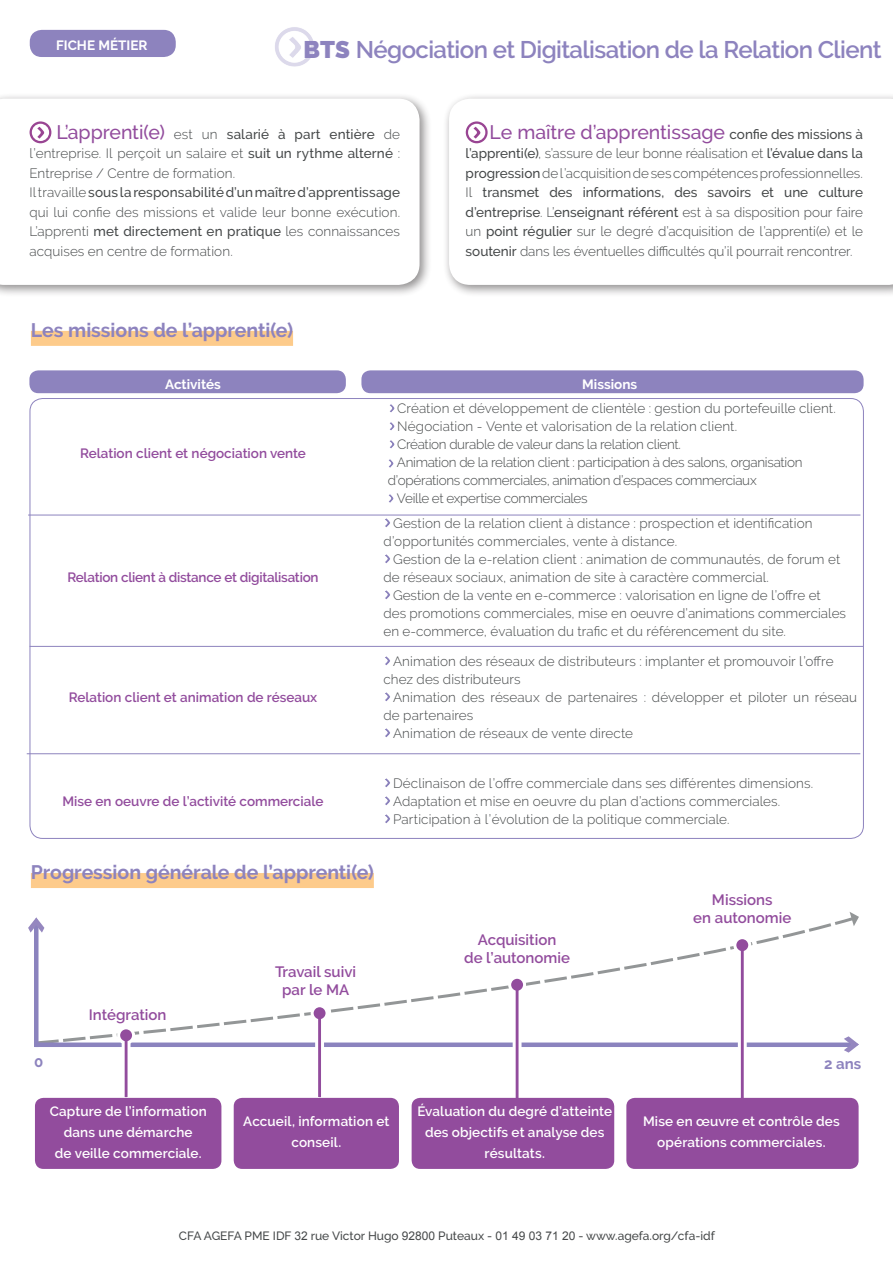
<style>
.page{position:relative;width:893px;height:1263px;background:#fff}
.page>*{position:absolute;margin:0;border:0;box-sizing:border-box;transform-origin:0 0}
.t1{font:600 24px "Raleway";letter-spacing:-.025em;color:#8d83be}
.t2{font:700 19.5px "Raleway";letter-spacing:-.005em;color:#8d83be}
.t3{font:500 19.5px "Raleway";letter-spacing:-.005em;color:#924c9d}
.t4{font:600 15px/18px "Raleway";color:#924c9d;text-align:center}
.t5{font:700 15px "Raleway";color:#8d83be}
.t6{font:300 13.5px/19.5px "Raleway";letter-spacing:.005em;color:#454849}
.t7{font:600 13.5px/21px "Raleway";letter-spacing:.01em;color:#fff;text-align:center}
.t8{font:300 13.5px "Raleway";letter-spacing:-.02em;color:#454849}
.t9{font:600 13.5px "Raleway";color:#924c9d}
.t10{font:600 13.5px "Raleway";letter-spacing:-.02em;color:#924c9d}
.t11{font:700 13.5px "Raleway";color:#fff}
.t12{font:500 12px "Raleway";color:#454849}
.s1{font-weight:900}
.s2{font-weight:500;font-size:19.5px;color:#924c9d}
.s3{font-weight:500}
.s4{font-size:13.5px;color:#454849}
.s5{font-family:"Arial";font-weight:400}
</style>
<div class="page">
<div style="left:361px;top:370px;width:503px;height:23px;background:#8d83be;border-radius:9px"></div>
<div style="left:29px;top:370px;width:317px;height:23px;background:#8d83be;border-radius:9px"></div>
<svg style="left:39px;top:918px;width:810px;height:124px"></svg>
<div style="left:34px;top:924px;width:5px;height:123px;background:#8b83be"></div>
<div style="left:36px;top:1042px;width:815px;height:5px;background:#8b83be"></div>
<svg style="left:28px;top:917px;width:16px;height:15px"></svg>
<svg style="left:844px;top:1036px;width:15px;height:17px"></svg>
<div style="left:31px;top:331px;width:262px;height:15px;background:#fdcb8b"></div>
<div style="left:31px;top:873px;width:343px;height:15px;background:#fdcb8b"></div>
<svg style="left:116px;top:1025px;width:21px;height:73px"></svg>
<svg style="left:309px;top:1003px;width:21px;height:95px"></svg>
<svg style="left:507px;top:974px;width:21px;height:124px"></svg>
<svg style="left:390px;top:404px;width:5px;height:9px"></svg>
<svg style="left:390px;top:422px;width:5px;height:9px"></svg>
<svg style="left:390px;top:440px;width:5px;height:9px"></svg>
<svg style="left:385px;top:518px;width:5px;height:9px"></svg>
<svg style="left:385px;top:554px;width:5px;height:9px"></svg>
<svg style="left:385px;top:590px;width:5px;height:9px"></svg>
<svg style="left:385px;top:656px;width:5px;height:9px"></svg>
<svg style="left:385px;top:692px;width:5px;height:9px"></svg>
<svg style="left:385px;top:728px;width:5px;height:9px"></svg>
<svg style="left:385px;top:778px;width:5px;height:9px"></svg>
<svg style="left:385px;top:796px;width:5px;height:9px"></svg>
<svg style="left:385px;top:814px;width:5px;height:9px"></svg>
<svg style="left:732px;top:935px;width:21px;height:163px"></svg>
<svg style="left:849px;top:912px;width:10px;height:14px"></svg>
<img style="left:275px;top:27px;width:40px;height:39px">
<div style="left:0;top:93px;width:432px;height:204px;background:#231f20;opacity:.5"></div>
<svg style="left:0;top:99px;width:420px;height:186px"></svg>
<div style="left:443px;top:93px;width:450px;height:204px;background:#231f20;opacity:.5"></div>
<svg style="left:449px;top:99px;width:444px;height:186px"></svg>
<svg style="left:466px;top:121px;width:22px;height:22px"></svg>
<svg style="left:29px;top:121px;width:22px;height:22px"></svg>
<div style="left:30px;top:30px;width:146px;height:27px;background:#8d83be;border-radius:12px"></div>
<hr style="left:28px;top:515px;width:832px;height:1px;background:#8d83be">
<hr style="left:30px;top:646px;width:833px;height:1px;background:#8d83be">
<hr style="left:27px;top:753px;width:833px;height:1px;background:#8d83be">
<div style="left:35px;top:1098px;width:186px;height:71px;background:#924c9d;border-radius:9px"></div>
<div style="left:234px;top:1098px;width:165px;height:71px;background:#924c9d;border-radius:9px"></div>
<div style="left:412px;top:1098px;width:202px;height:71px;background:#924c9d;border-radius:9px"></div>
<div style="left:626px;top:1098px;width:233px;height:71px;background:#924c9d;border-radius:9px"></div>
<img style="left:389px;top:494px;width:5px;height:9px">
<img style="left:389px;top:459px;width:5px;height:9px">
<p class="t11" style="left:56px;top:37px;width:93px">FICHE MÉTIER</p>
<p class="t1" style="left:304px;top:36px;width:579px"><span class="s1">BTS</span> Négociation et Digitalisation de la Relation Client</p>
<p class="t6" style="left:29px;top:124px;width:372px;text-align:justify;text-indent:27px"><span class="s2">L’apprenti(e)</span> est un <span class="s3">salarié à part entière</span> de l’entreprise. Il perçoit un salaire et <span class="s3">suit un rythme alterné</span> :<br>Entreprise / Centre de formation.</p>
<p class="t6" style="left:29px;top:183px;width:372px;text-align:justify">Il travaille <span class="s3">sous la responsabilité d’un maître d’apprentissage </span>qui lui confie des missions et valide leur bonne exécution.<br>L’apprenti <span class="s3">met directement en pratique</span> les connaissances acquises en centre de formation.</p>
<p class="t2" style="left:31px;top:319px;width:264px">Les missions de l’apprenti(e)</p>
<p class="t3" style="left:490px;top:121px;width:375px">Le maître d’apprentissage <span class="s4">confie des missions à</span></p>
<p class="t6" style="left:466px;top:144px;width:399px;text-align:justify"><span class="s3">l’apprenti(e)</span>, s’assure de leur bonne réalisation et <span class="s3">l’évalue dans la progression</span> de l’acquisition de ses compétences professionnelles.<br>Il <span class="s3">transmet des informations, des savoirs et une culture d’entreprise</span>. L’<span class="s3">enseignant référent</span> est à sa disposition pour faire un <span class="s3">point régulier</span> sur le degré d’acquisition de l’apprenti(e) et le <span class="s3">soutenir</span> dans les éventuelles difficultés qu’il pourrait rencontrer.</p>
<p class="t11" style="left:165px;top:376px;width:57px">Activités</p>
<p class="t11" style="left:582px;top:376px;width:57px">Missions</p>
<p class="t9" style="left:80px;top:446px;width:227px">Relation client et négociation vente</p>
<p class="t10" style="left:67px;top:569px;width:253px">Relation client à distance et digitalisation</p>
<p class="t9" style="left:69px;top:689px;width:250px">Relation client et animation de réseaux</p>
<p class="t6" style="left:397px;top:399px;width:440px">Création et développement de clientèle : gestion du portefeuille client.</p>
<p class="t6" style="left:397px;top:417px;width:341px">Négociation - Vente et valorisation de la relation client.</p>
<p class="t8" style="left:397px;top:437px;width:285px">Création durable de valeur dans la relation client.</p>
<p class="t8" style="left:397px;top:455px;width:407px">Animation de la relation client : participation à des salons, organisation</p>
<p class="t8" style="left:388px;top:473px;width:370px">d’opérations commerciales, animation d’espaces commerciaux</p>
<p class="t8" style="left:397px;top:491px;width:192px">Veille et expertise commerciales</p>
<p class="t6" style="left:383px;top:514px;width:431px;line-height:18px;text-indent:10px">Gestion de la relation client à distance : prospection et identification d’opportunités commerciales, vente à distance.</p>
<p class="t6" style="left:383px;top:550px;width:458px;line-height:18px;text-indent:10px">Gestion de la e-relation client : animation de communautés, de forum et de réseaux sociaux, animation de site à caractère commercial.</p>
<p class="t6" style="left:383px;top:586px;width:464px;line-height:18px;text-indent:10px">Gestion de la vente en e-commerce : valorisation en ligne de l’offre et des promotions commerciales, mise en oeuvre d’animations commerciales en e-commerce, évaluation du trafic et du référencement du site.</p>
<p class="t6" style="left:393px;top:651px;width:442px">Animation des réseaux de distributeurs : implanter et promouvoir l’offre</p>
<p class="t6" style="left:383px;top:669px;width:139px">chez des distributeurs</p>
<p class="t6" style="left:383px;top:688px;width:475px;line-height:18px;text-indent:10px">Animation des réseaux de partenaires : développer et piloter un réseau de partenaires</p>
<p class="t6" style="left:393px;top:723px;width:242px">Animation de réseaux de vente directe</p>
<p class="t9" style="left:63px;top:793px;width:262px">Mise en oeuvre de l’activité commerciale</p>
<p class="t2" style="left:31px;top:861px;width:344px">Progression générale de l’apprenti(e)</p>
<p class="t4" style="left:89px;top:1005px;width:79px">Intégration</p>
<p class="t4" style="left:275px;top:963px;width:83px">Travail suivi par le MA</p>
<p class="t6" style="left:393px;top:773px;width:422px">Déclinaison de l’offre commerciale dans ses différentes dimensions.</p>
<p class="t6" style="left:393px;top:791px;width:389px">Adaptation et mise en oeuvre du plan d’actions commerciales.</p>
<p class="t6" style="left:393px;top:809px;width:338px">Participation à l’évolution de la politique commerciale.</p>
<p class="t4" style="left:478px;top:930px;width:80px">Acquisition</p>
<p class="t4" style="left:464px;top:948px;width:107px">de l’autonomie</p>
<p class="t4" style="left:712px;top:891px;width:62px">Missions</p>
<p class="t4" style="left:693px;top:909px;width:99px">en autonomie</p>
<p class="t5" style="left:34px;top:1053px;width:11px">0</p>
<p class="t5" style="left:824px;top:1055px;width:39px">2 ans</p>
<p class="t7" style="left:50px;top:1101px;width:159px">Capture de l’information dans une démarche<br>de veille commerciale.</p>
<p class="t7" style="left:243px;top:1111px;width:148px">Accueil, information et conseil.</p>
<p class="t7" style="left:417px;top:1101px;width:196px">Évaluation du degré d’atteinte des objectifs et analyse des résultats.</p>
<p class="t7" style="left:643px;top:1111px;width:198px">Mise en œuvre et contrôle des opérations commerciales.</p>
<p class="t12" style="left:179px;top:1229px;width:537px">CFA AGEFA PME IDF <span class="s5">32</span> rue Victor Hugo <span class="s5">92800</span> Puteaux - <span class="s5">01 49 03 71 20</span> - www.agefa.org/cfa-idf</p>
</div>
